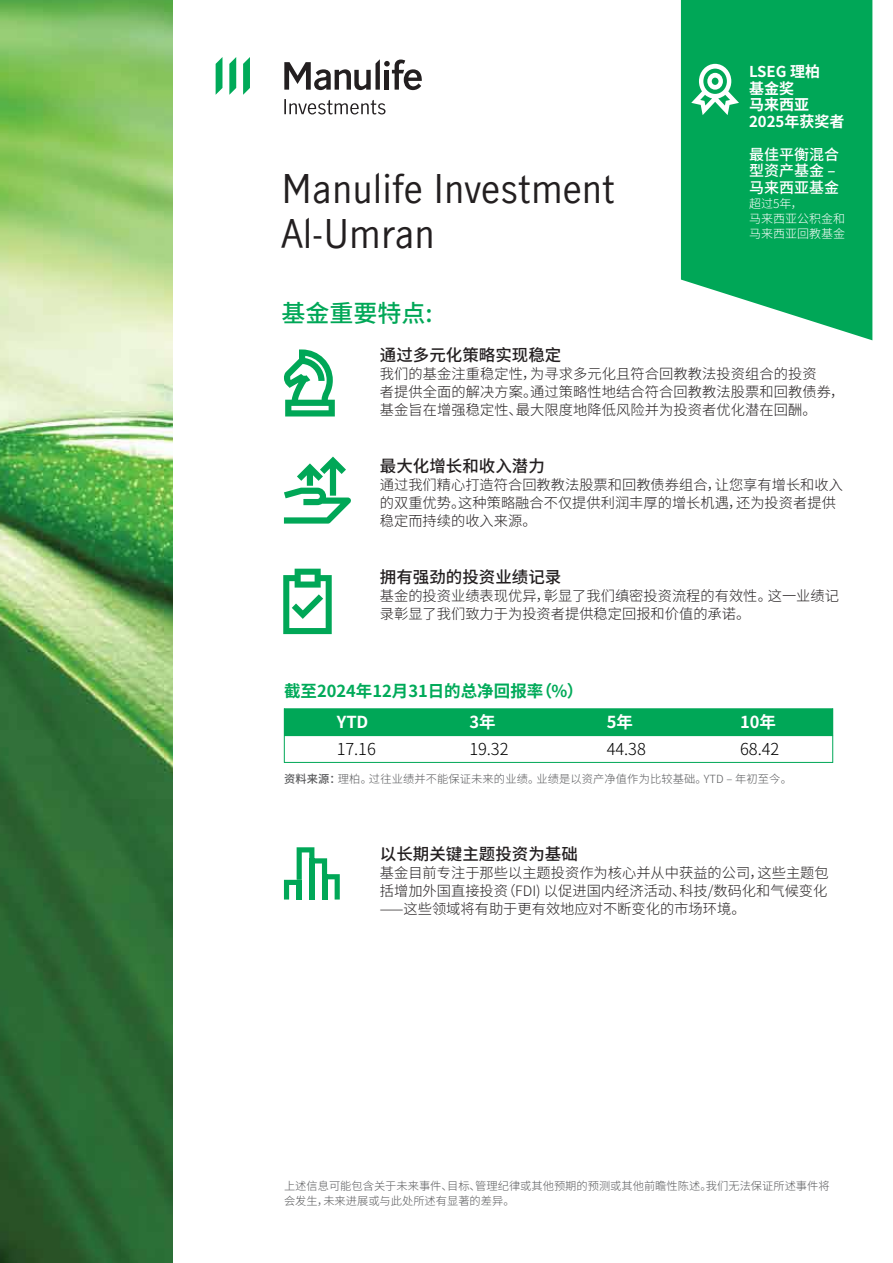
<style>
.page{position:relative;width:893px;height:1263px;background:#fff}
.page>*{position:absolute;margin:0;border:0;box-sizing:border-box;transform-origin:0 0}
.t1{font:37.5px/45px "Manulife JH Sans";color:#231f20}
.t2{font:500 24px "Noto Sans CJ Ksc";color:#00a757}
.t3{font:500 16.5px "Noto Sans CJ Ksc";color:#231f20}
.t4{font:700 16.5px "Noto Sans CJ Ksc";color:#00aa59}
.t5{font:300 16.5px "Noto Sans CJ Ksc";letter-spacing:-.005em;color:#000}
.t6{font:700 16.5px "Noto Sans CJ Ksc";letter-spacing:-.005em;color:#fff}
.t7{font:700 15px/16.5px "Noto Sans CJ Ksc";color:#fff}
.t8{font:500 15px/16.5px "Noto Sans CJ Ksc";color:#fff}
.t9{font:300 14.25px/18px "Noto Sans CJ Ksc";color:#231f20}
.t10{font:300 12px/15px "Noto Sans CJ Ksc";color:#fff}
.t11{font:300 11.25px/15px "Noto Sans CJ Ksc";color:#58595b}
.s1{font-weight:500}
</style>
<div class="page">
<svg style="left:283px;top:569px;width:49px;height:65px"></svg>
<svg style="left:681px;top:0;width:191px;height:340px;background:#17af66"></svg>
<svg style="left:691px;top:64px;width:48px;height:51px"></svg>
<img style="left:0;top:0;width:173px;height:1263px">
<div style="left:284px;top:709px;width:137px;height:27px;background:#00a757"></div>
<div style="left:421px;top:709px;width:137px;height:27px;background:#00a757"></div>
<div style="left:558px;top:709px;width:138px;height:27px;background:#00a757"></div>
<div style="left:696px;top:709px;width:137px;height:27px;background:#00a757"></div>
<hr style="left:284px;top:708px;width:1px;height:55px;background:#00a757">
<hr style="left:832px;top:708px;width:1px;height:55px;background:#00a757">
<hr style="left:284px;top:708px;width:549px;height:1px;background:#00a757">
<hr style="left:284px;top:762px;width:549px;height:1px;background:#00a757">
<svg style="left:284px;top:847px;width:56px;height:52px"></svg>
<div style="left:322px;top:874px;width:5px;height:25px;background:#00a757"></div>
<div style="left:309px;top:858px;width:5px;height:41px;background:#00a757"></div>
<svg style="left:284px;top:457px;width:67px;height:67px"></svg>
<svg style="left:284px;top:349px;width:51px;height:67px"></svg>
<svg style="left:284px;top:59px;width:138px;height:31px"></svg>
<svg style="left:243px;top:57px;width:7px;height:38px"></svg>
<svg style="left:229px;top:57px;width:7px;height:38px"></svg>
<svg style="left:216px;top:57px;width:6px;height:38px"></svg>
<svg style="left:284px;top:99px;width:101px;height:15px"></svg>
<h1 class="t1" style="left:281px;top:165px;width:335px">Manulife Investment<br>Al-Umran</h1>
<p class="t7" style="left:749px;top:64px;width:97px">LSEG 理柏<br>基金奖<br>马来西亚<br>2025年获奖者</p>
<p class="t8" style="left:749px;top:146px;width:91px">最佳平衡混合型资产基金 ‒马来西亚基金</p>
<p class="t10" style="left:749px;top:196px;width:97px">超过5年，<br>马来西亚公积金和马来西亚回教基金</p>
<h2 class="t2" style="left:281px;top:300px;width:153px">基金重要特点:</h2>
<p class="t3" style="left:380px;top:345px;width:183px">通过多元化策略实现稳定</p>
<p class="t9" style="left:380px;top:365px;width:466px">我们的基金注重稳定性，为寻求多元化且符合回教教法投资组合的投资<br>者提供全面的解决方案。通过策略性地结合符合回教教法股票和回教债券，基金旨在增强稳定性、最大限度地降低风险并为投资者优化潜在回酬。</p>
<p class="t3" style="left:380px;top:456px;width:166px">最大化增长和收入潜力</p>
<p class="t9" style="left:380px;top:476px;width:465px">通过我们精心打造符合回教教法股票和回教债券组合，让您享有增长和收入的双重优势。这种策略融合不仅提供利润丰厚的增长机遇，还为投资者提供稳定而持续的收入来源。</p>
<p class="t3" style="left:380px;top:567px;width:183px">拥有强劲的投资业绩记录</p>
<p class="t9" style="left:380px;top:587px;width:461px">基金的投资业绩表现优异，彰显了我们缜密投资流程的有效性。这一业绩记录彰显了我们致力于为投资者提供稳定回报和价值的承诺。</p>
<p class="t4" style="left:284px;top:682px;width:301px">截至2024年12月31日的总净回报率（%）</p>
<p class="t6" style="left:337px;top:713px;width:33px">YTD</p>
<p class="t6" style="left:469px;top:713px;width:28px">3年</p>
<p class="t6" style="left:607px;top:713px;width:28px">5年</p>
<p class="t6" style="left:740px;top:713px;width:37px">10年</p>
<p class="t5" style="left:337px;top:740px;width:41px">17.16</p>
<p class="t5" style="left:469px;top:740px;width:41px">19.32</p>
<p class="t5" style="left:607px;top:740px;width:41px">44.38</p>
<p class="t5" style="left:740px;top:740px;width:41px">68.42</p>
<p class="t11" style="left:284px;top:772px;width:509px"><span class="s1">资料来源：</span>理柏。过往业绩并不能保证未来的业绩。业绩是以资产净值作为比较基础。YTD ‒ 年初至今。</p>
<p class="t3" style="left:380px;top:845px;width:199px">以长期关键主题投资为基础</p>
<p class="t9" style="left:380px;top:864px;width:450px;text-align:justify">基金目前专注于那些以主题投资作为核心并从中获益的公司，这些主题包括增加外国直接投资（FDI) 以促进国内经济活动、科技/数码化和气候变化⸺这些领域将有助于更有效地应对不断变化的市场环境。</p>
<p class="t11" style="left:284px;top:1179px;width:547px">上述信息可能包含关于未来事件、目标、管理纪律或其他预期的预测或其他前瞻性陈述。我们无法保证所述事件将会发生，未来进展或与此处所述有显著的差异。</p>
</div>
